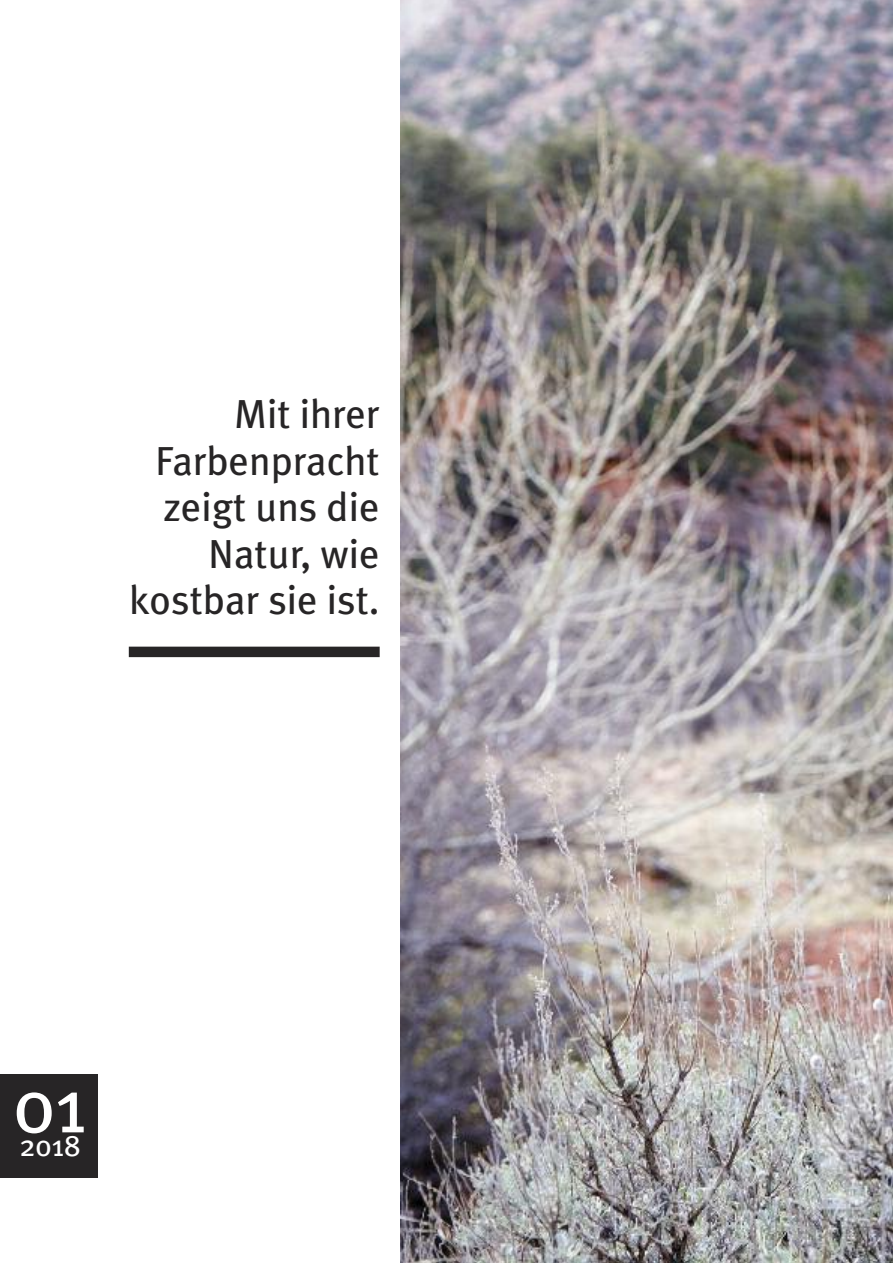
<style>
.page{position:relative;width:893px;height:1263px;background:#fff}
.page>*{position:absolute;margin:0;border:0;box-sizing:border-box;transform-origin:0 0}
.t1{font:77.55px "Meta Plus";color:#fff}
.t2{font:40.5px/46.5px "Meta Plus";color:#272526;text-align:right}
.t3{font:30px "Meta Plus";color:#fff}
</style>
<div class="page">
<div style="left:0;top:1074px;width:98px;height:104px;background:#272526"></div>
<img style="left:401px;top:0;width:492px;height:1263px">
<div style="left:129px;top:647px;width:251px;height:10px;background:#272526"></div>
<p class="t2" style="left:129px;top:391px;width:252px">Mit ihrer<br>Farbenpracht zeigt uns die<br>Natur, wie kostbar sie ist.</p>
<h1 class="t1" style="left:13px;top:1060px;width:75px">01</h1>
<p class="t3" style="left:20px;top:1128px;width:63px">2018</p>
</div>
